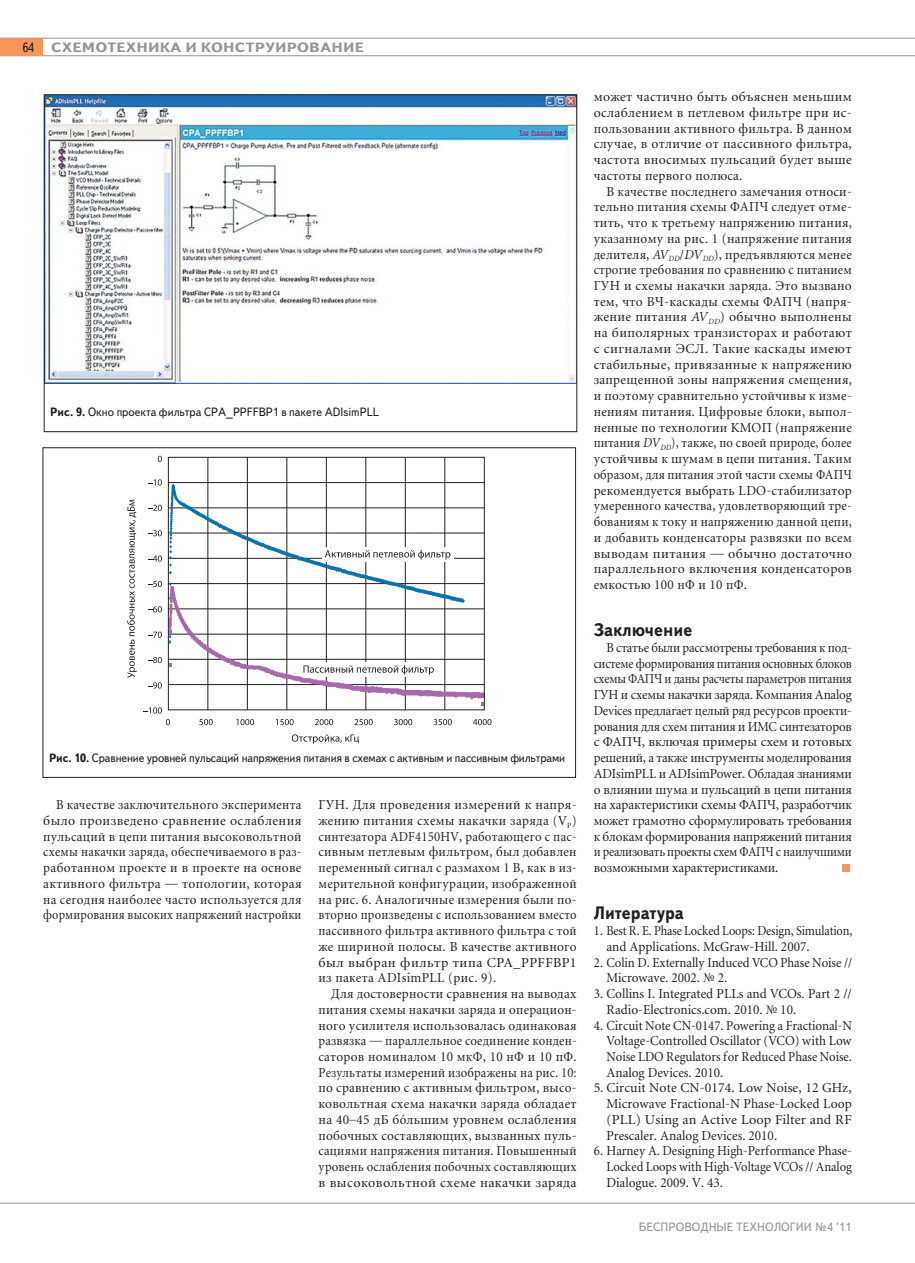
<style>
.page{position:relative;width:915px;height:1263px;background:#fff}
.page>*{position:absolute;margin:0;border:0;box-sizing:border-box;transform-origin:0 0}
.t1{font:700 18px "Text Book C";color:#231f20;scale:.94 1}
.t2{font:13.5px/15.8px "Miniature";color:#231f20;text-align:justify;scale:.96 1}
.t3{font:13.5px/15.8px "Miniature";color:#231f20;text-align:justify;scale:.93 1}
.t4{font:13.5px/15.8px "Miniature";color:#231f20;text-align:justify}
.t5{font:13.5px/15.8px "Miniature";color:#231f20;text-align:justify;scale:.94 1}
.t6{font:13.5px/15.8px "Miniature";color:#231f20;scale:.89 1}
.t7{font:700 13.5px "Text Book C";letter-spacing:.01em;color:#939598;scale:1.17 1}
.t8{font:13.5px "Text Book C";color:#231f20;scale:.9 1}
.t9{font:12px "Text Book C";letter-spacing:-.01em;color:#231f20;scale:.95 1}
.t10{font:12px "Text Book C";color:#939598}
.s1{font-weight:700}
.s2{font-family:"Times New Roman"}
.s3{font-style:italic}
</style>
<div class="page">
<hr style="left:0;top:1203px;width:914px;height:1px;background:#939598">
<hr style="left:0;top:38px;width:914px;height:1px;background:#939598">
<hr style="left:0;top:55px;width:914px;height:1px;background:#939598">
<div style="left:0;top:38px;width:43px;height:18px;background:#f7955a"></div>
<div style="left:842px;top:864px;width:7px;height:8px;background:#f7955a"></div>
<img style="left:46px;top:97px;width:529px;height:286px">
<svg style="left:158px;top:456px;width:4px;height:6px"></svg>
<svg style="left:148px;top:479px;width:14px;height:7px"></svg>
<svg style="left:148px;top:505px;width:14px;height:6px"></svg>
<svg style="left:148px;top:530px;width:14px;height:6px"></svg>
<svg style="left:148px;top:555px;width:14px;height:7px"></svg>
<svg style="left:148px;top:581px;width:14px;height:6px"></svg>
<svg style="left:148px;top:606px;width:14px;height:6px"></svg>
<svg style="left:148px;top:632px;width:14px;height:6px"></svg>
<svg style="left:148px;top:657px;width:14px;height:6px"></svg>
<svg style="left:148px;top:682px;width:14px;height:6px"></svg>
<svg style="left:143px;top:707px;width:19px;height:6px"></svg>
<svg style="left:166px;top:719px;width:4px;height:6px"></svg>
<svg style="left:199px;top:719px;width:14px;height:6px"></svg>
<svg style="left:236px;top:719px;width:18px;height:6px"></svg>
<svg style="left:276px;top:719px;width:17px;height:6px"></svg>
<svg style="left:315px;top:719px;width:18px;height:6px"></svg>
<svg style="left:354px;top:719px;width:18px;height:6px"></svg>
<svg style="left:394px;top:719px;width:18px;height:6px"></svg>
<svg style="left:433px;top:719px;width:18px;height:6px"></svg>
<svg style="left:473px;top:719px;width:18px;height:6px"></svg>
<svg style="left:127px;top:500px;width:10px;height:178px"></svg>
<svg style="left:292px;top:734px;width:67px;height:10px"></svg>
<hr style="left:168px;top:482px;width:316px;height:1px;background:#231f20">
<hr style="left:444px;top:457px;width:1px;height:253px;background:#231f20">
<hr style="left:405px;top:457px;width:1px;height:253px;background:#231f20">
<hr style="left:365px;top:457px;width:1px;height:253px;background:#231f20">
<hr style="left:326px;top:457px;width:1px;height:253px;background:#231f20">
<hr style="left:286px;top:457px;width:1px;height:253px;background:#231f20">
<hr style="left:247px;top:457px;width:1px;height:253px;background:#231f20">
<hr style="left:207px;top:457px;width:1px;height:253px;background:#231f20">
<svg style="left:168px;top:484px;width:316px;height:222px"></svg>
<p class="t8" style="left:22px;top:42px;width:14px">64</p>
<p class="t7" style="left:51px;top:40px;width:269px">СХЕМОТЕХНИКА И КОНСТРУИРОВАНИЕ</p>
<p class="t9" style="left:50px;top:407px;width:347px"><span class="s1">Рис. 9.</span> Окно проекта фильтра CPA_PPFFBP1 в пакете ADIsimPLL</p>
<p class="t9" style="left:49px;top:754px;width:544px"><span class="s1">Рис. 10.</span> Сравнение уровней пульсаций напряжения питания в схемах с активным и пассивным фильтрами</p>
<p class="t3" style="left:43px;top:798px;width:279px;text-indent:13px">В качестве заключительного эксперимента было произведено сравнение ослабления пульсаций в цепи питания высоковольтной схемы накачки заряда, обеспечиваемого в раз&shy;работанном проекте и в проекте на основе активного фильтра — топологии, которая на сегодня наиболее часто используется для формирования высоких напряжений настройки</p>
<p class="t4" style="left:318px;top:798px;width:259px">ГУН. Для проведения измерений к напря&shy;жению питания схемы накачки заряда (V<sub>P</sub>) синтезатора ADF4150HV, работающего с пас&shy;сивным петлевым фильтром, был добавлен переменный сигнал с размахом 1 В, как в из&shy;мерительной конфигурации, изображенной на рис. 6. Аналогичные измерения были по&shy;вторно произведены с использованием вместо пассивного фильтра активного фильтра с той же шириной полосы. В качестве активного был выбран фильтр типа CPA_PPFFBP1 из пакета ADIsimPLL (рис. 9).</p>
<p class="t2" style="left:318px;top:987px;width:270px;text-indent:13px">Для достоверности сравнения на выводах питания схемы накачки заряда и операцион&shy;ного усилителя использовалась одинаковая развязка — параллельное соединение конден&shy;саторов номиналом 10 мкФ, 10 нФ и 10 пФ.<br>Результаты измерений изображены на рис. 10: по сравнению с активным фильтром, высо&shy;ковольтная схема накачки заряда обладает на 40–45 дБ б<span class="s2">ó</span>льшим уровнем ослабления побочных составляющих, вызванных пуль&shy;сациями напряжения питания. Повышенный уровень ослабления побочных составляющих в высоковольтной схеме накачки заряда</p>
<p class="t4" style="left:593px;top:90px;width:259px">может частично быть объяснен меньшим ослаблением в петлевом фильтре при ис&shy;пользовании активного фильтра. В данном случае, в отличие от пассивного фильтра, частота вносимых пульсаций будет выше частоты первого полюса.</p>
<p class="t2" style="left:593px;top:185px;width:270px;text-indent:13px">В качестве последнего замечания относи&shy;тельно питания схемы ФАПЧ следует отме&shy;тить, что к третьему напряжению питания, указанному на рис. 1 (напряжение питания делителя, <span class="s3">AV</span><sub>DD</sub>/<span class="s3">DV</span><sub>DD</sub>), предъявляются менее строгие требования по сравнению с питанием ГУН и схемы накачки заряда. Это вызвано тем, что ВЧ-каскады схемы ФАПЧ (напря&shy;жение питания <span class="s3">AV</span><sub>DD</sub>) обычно выполнены на биполярных транзисторах и работают с сигналами ЭСЛ. Такие каскады имеют стабильные, привязанные к напряжению запрещенной зоны напряжения смещения, и поэтому сравнительно устойчивы к изме&shy;нениям питания. Цифровые блоки, выпол&shy;ненные по технологии КМОП (напряжение питания <span class="s3">DV</span><sub>DD</sub>), также, по своей природе, более устойчивы к шумам в цепи питания. Таким образом, для питания этой части схемы ФАПЧ рекомендуется выбрать LDO-стабилизатор умеренного качества, удовлетворяющий тре&shy;бованиям к току и напряжению данной цепи, и добавить конденсаторы развязки по всем выводам питания — обычно достаточно параллельного включения конденсаторов емкостью 100 нФ и 10 пФ.</p>
<h1 class="t1" style="left:593px;top:619px;width:106px">Заключение</h1>
<p class="t3" style="left:593px;top:641px;width:279px;text-indent:13px">В статье были рассмотрены требования к под&shy;системе формирования питания основных блоков схемы ФАПЧ и даны расчеты параметров питания ГУН и схемы накачки заряда. Компания Analog Devices предлагает целый ряд ресурсов проекти&shy;рования для схем питания и ИМС синтезаторов с ФАПЧ, включая примеры схем и готовых решений, а также инструменты моделирования ADIsimPLL и ADIsimPower. Обладая знаниями о влиянии шума и пульсаций в цепи питания на характеристики схемы ФАПЧ, разработчик может грамотно сформулировать требования к блокам формирования напряжений питания и реализовать проекты схем ФАПЧ с наилучшими возможными характеристиками.</p>
<h1 class="t1" style="left:593px;top:903px;width:97px">Литература</h1>
<p class="t6" style="left:606px;top:924px;width:277px;text-indent:-13px">1. Best R. E. Phase Locked Loops: Design, Simulation, and Applications. McGraw-Hill. 2007.</p>
<p class="t3" style="left:606px;top:955px;width:266px;text-indent:-13px">2. Colin D. Externally Induced VCO Phase Noise //<br>Microwave<span class="s3">.</span> 2002. № 2.</p>
<p class="t2" style="left:606px;top:987px;width:257px;text-indent:-13px">3. Collins I. Integrated PLLs and VCOs. Part 2 //<br>Radio-Electronics.com. 2010. № 10.</p>
<p class="t5" style="left:606px;top:1018px;width:263px;text-indent:-13px">4. Circuit Note CN-0147. Powering a Fractional-N Voltage-Controlled Oscillator (VCO) with Low Noise LDO Regulators for Reduced Phase Noise.<br>Analog Devices. 2010.</p>
<p class="t4" style="left:606px;top:1081px;width:247px;text-indent:-13px">5. Circuit Note CN-0174. Low Noise, 12 GHz, Microwave Fractional-N Phase-Locked Loop (PLL) Using an Active Loop Filter and RF Prescaler. Analog Devices. 2010.</p>
<p class="t5" style="left:606px;top:1144px;width:262px;text-indent:-13px">6. Harney A. Designing High-Performance Phase-Locked Loops with High-Voltage VCOs // Analog Dialogue. 2009. V. 43.</p>
<p class="t10" style="left:638px;top:1222px;width:214px">БЕСПРОВОДНЫЕ ТЕХНОЛОГИИ №4 ’11</p>
</div>
